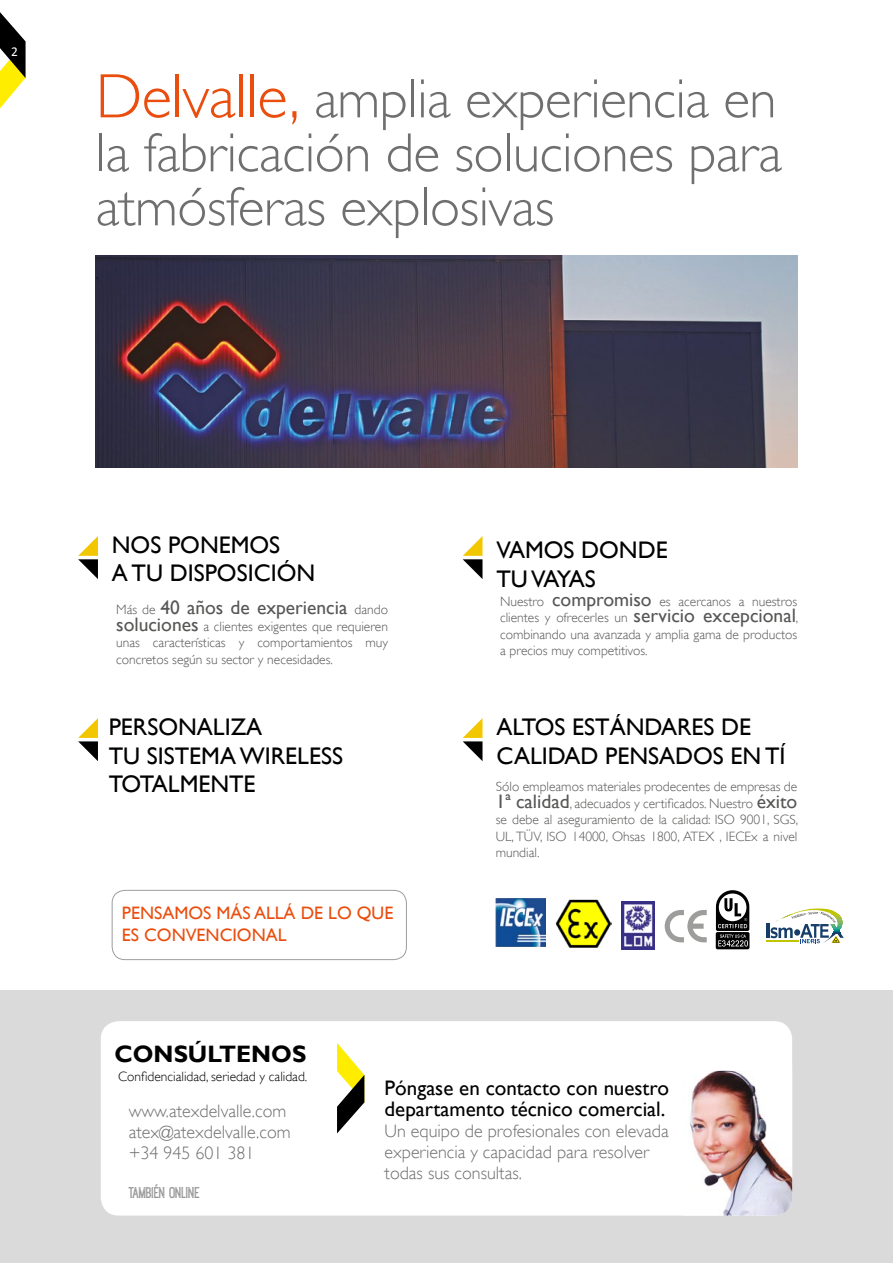
<style>
.page{position:relative;width:893px;height:1263px;background:#fff}
.page>*{position:absolute;margin:0;border:0;box-sizing:border-box;transform-origin:0 0}
.t1{font:300 55.5px/54px "Gill Sans";letter-spacing:-.01em;color:#706f6f;text-align:justify}
.t2{font:24px/28.8px "Gill Sans";color:#000}
.t3{font:700 23.7px "Gill Sans";color:#000}
.t4{font:21px/21px "Gill Sans";color:#000}
.t5{font:19.5px "Gill Sans";color:#575756}
.t6{font:300 18px/21px "Gill Sans";color:#706f6f}
.t7{font:300 18px/21px "Gill Sans";color:#706f6f}
.t8{font:18px/21.6px "Gill Sans";color:#e94e0f}
.t9{font:16.2px "Ostrich Sans Inline";color:#706f6f}
.t10{font:300 13.5px/16.5px "Gill Sans";color:#575756;text-align:justify}
.t11{font:300 13.5px "Gill Sans";color:#000}
.t12{font:13.5px "Calibri";color:#fff}
.s1{font-size:63px;color:#e94e0f}
.s2{font-weight:300;font-size:13.5px}
.s3{font-weight:400;font-size:19.5px}
</style>
<div class="page">
<svg style="left:0;top:12px;width:26px;height:96px"></svg>
<div style="left:0;top:991px;width:893px;height:272px;background:#dadada"></div>
<div style="left:101px;top:1021px;width:691px;height:194px;background:#fff;border-radius:18px"></div>
<img style="left:690px;top:1071px;width:102px;height:144px">
<svg style="left:337px;top:1043px;width:27px;height:90px"></svg>
<svg style="left:78px;top:536px;width:20px;height:43px"></svg>
<svg style="left:463px;top:536px;width:19px;height:43px"></svg>
<svg style="left:463px;top:718px;width:19px;height:43px"></svg>
<img style="left:622px;top:902px;width:32px;height:47px">
<img style="left:555px;top:899px;width:56px;height:48px">
<img style="left:496px;top:898px;width:50px;height:48px">
<svg style="left:665px;top:910px;width:42px;height:32px"></svg>
<svg style="left:716px;top:890px;width:33px;height:59px"></svg>
<svg style="left:801px;top:908px;width:33px;height:3px"></svg>
<hr style="left:773px;top:914px;width:71px;height:1px;background:#c1c500">
<hr style="left:773px;top:915px;width:71px;height:1px;background:#bac41c">
<hr style="left:773px;top:916px;width:71px;height:1px;background:#b3c22b">
<hr style="left:773px;top:917px;width:71px;height:1px;background:#acc136">
<hr style="left:773px;top:918px;width:71px;height:1px;background:#a4bf42">
<hr style="left:773px;top:919px;width:71px;height:1px;background:#9dbe4b">
<hr style="left:773px;top:920px;width:71px;height:1px;background:#94bb53">
<hr style="left:773px;top:921px;width:71px;height:1px;background:#8bba5b">
<hr style="left:773px;top:922px;width:71px;height:1px;background:#82b862">
<hr style="left:773px;top:923px;width:71px;height:1px;background:#77b76a">
<hr style="left:773px;top:924px;width:71px;height:1px;background:#6cb570">
<hr style="left:773px;top:925px;width:71px;height:1px;background:#5fb477">
<hr style="left:773px;top:926px;width:71px;height:1px;background:#51b280">
<hr style="left:773px;top:927px;width:71px;height:1px;background:#41b086">
<hr style="left:773px;top:928px;width:71px;height:1px;background:#31af8c">
<hr style="left:773px;top:929px;width:71px;height:1px;background:#0dad91">
<svg style="left:800px;top:933px;width:44px;height:11px"></svg>
<hr style="left:766px;top:924px;width:4px;height:14px;background:#153d68">
<hr style="left:766px;top:940px;width:32px;height:2px;background:#c1c500">
<svg style="left:771px;top:911px;width:69px;height:32px"></svg>
<img style="left:96px;top:255px;width:701px;height:212px">
<div style="left:112px;top:890px;width:295px;height:70px;border:1px solid #9d9d9c;border-radius:13px"></div>
<svg style="left:78px;top:718px;width:20px;height:43px"></svg>
<p class="t12" style="left:11px;top:43px;width:8px">2</p>
<h1 class="t1" style="left:96px;top:71px;width:688px"><span class="s1">Delvalle,</span> amplia experiencia en la fabricación de soluciones para atmósferas explosivas</h1>
<h2 class="t2" style="left:112px;top:531px;width:154px">NOS Pon emos a tu disposi</h2>
<h2 class="t2" style="left:254px;top:559px;width:56px">ción</h2>
<h3 class="t5" style="left:116px;top:596px;width:273px"><span class="s2">Más de</span> 40 años de experiencia <span class="s2">dando</span></h3>
<p class="t10" style="left:116px;top:618px;width:273px"><span class="s3">soluciones</span> a clientes exigentes que requieren unas características y comportamientos muy concretos según su sector y necesidades.</p>
<h2 class="t2" style="left:109px;top:713px;width:56px">person</h2>
<h2 class="t2" style="left:197px;top:713px;width:67px">alIza</h2>
<h2 class="t2" style="left:109px;top:741px;width:83px">tu SISTEMA</h2>
<h2 class="t2" style="left:240px;top:741px;width:44px">WIRELE</h2>
<h2 class="t2" style="left:321px;top:741px;width:23px">SS</h2>
<h2 class="t2" style="left:109px;top:770px;width:47px">TOTALME</h2>
<h2 class="t2" style="left:210px;top:770px;width:33px">NTE</h2>
<h3 class="t8" style="left:122px;top:902px;width:273px">Pensamos más allá de lo que es conven cion</h3>
<h3 class="t8" style="left:266px;top:924px;width:22px">al</h3>
<h3 class="t3" style="left:115px;top:1040px;width:189px">CONSÚLTENOS</h3>
<h2 class="t2" style="left:496px;top:536px;width:173px">vamos don de tu vayas</h2>
<p class="t10" style="left:500px;top:593px;width:300px">Nuestro <span class="s3">compromiso</span> es acercanos a nuestros clientes y ofrecerles un <span class="s3">servicio excepcional</span>, combinando una avanzada y amplia gama de productos a precios muy competitivos.</p>
<h2 class="t2" style="left:496px;top:713px;width:291px">altos están dares de calidad pensados en tí</h2>
<p class="t10" style="left:496px;top:778px;width:304px">Sólo empleamos materiales prodecentes de empresas de <span class="s3">1ª calidad</span>, adecuados y certificados. Nuestro <span class="s3">éxito </span>se debe al aseguramiento de la calidad: ISO 9001, SGS, UL, TÜV, ISO 14000, Ohsas 1800, ATEX , IECEx a nivel mundial.</p>
<p class="t11" style="left:118px;top:1068px;width:191px">Confidencialidad, seriedad y calidad.</p>
<h3 class="t7" style="left:129px;top:1100px;width:163px">www.atexdelvalle.com atex@atexdelvalle.com +34 945 601 381</h3>
<p class="t9" style="left:129px;top:1185px;width:73px">TAMBIÉN ONLINE</p>
<h3 class="t4" style="left:385px;top:1077px;width:286px">Póngase en contacto con nuestro departamento técnico comercial.</h3>
<h3 class="t6" style="left:385px;top:1120px;width:286px">Un equipo de profesionales con elevada experiencia y capacidad para resolver todas sus consultas.</h3>
</div>
